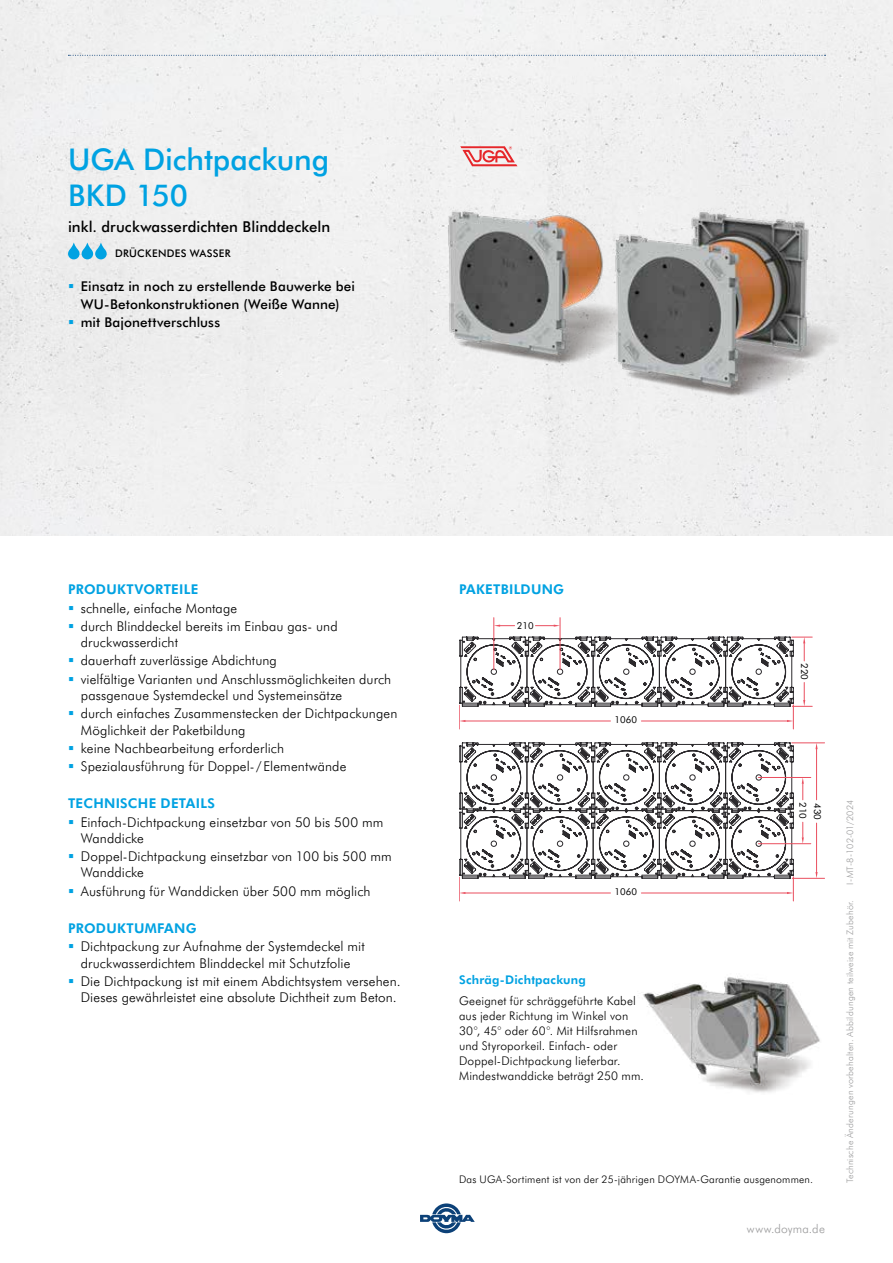
<style>
.page{position:relative;width:893px;height:1263px;background:#fff}
.page>*{position:absolute;margin:0;border:0;box-sizing:border-box;transform-origin:0 0}
.t1{font:500 30px/36px "Futura BT";letter-spacing:-.005em;color:#00a2e2}
.t2{font:500 15px "Futura BT";letter-spacing:.005em;color:#000}
.t3{font:300 13.5px/18.3px "Futura BT";letter-spacing:.005em;color:#000}
.t4{font:500 13.5px/18px "Futura BT";letter-spacing:.01em;color:#000}
.t5{font:700 13.5px "Futura BT";letter-spacing:.02em;color:#00a2e2}
.t6{font:300 12px/15px "Futura BT";letter-spacing:.01em;color:#000}
.t7{font:700 12px "Futura BT";letter-spacing:.02em;color:#00a2e2}
.t8{font:300 12px "Futura BT";letter-spacing:.015em;color:#9c9c9d}
.t9{font:300 10.5px "Futura BT";letter-spacing:.02em;color:#000}
.t10{font:500 10.5px "Futura BT";letter-spacing:.03em;color:#000}
.t11{font:9.6px "Futura BT";color:#020202}
.t12{font:300 9px "Futura BT";letter-spacing:.02em;color:#9c9c9d}
</style>
<div class="page">
<div style="left:0;top:0;width:893px;height:535px;background:#f0f0f0"></div>
<svg style="left:420px;top:1203px;width:55px;height:30px"></svg>
<svg style="left:68px;top:55px;width:758px;height:1px"></svg>
<svg style="left:68px;top:242px;width:39px;height:17px"></svg>
<img style="left:388px;top:146px;width:274px;height:274px">
<hr style="left:494px;top:618px;width:1px;height:52px;background:#ea4f5f">
<hr style="left:560px;top:618px;width:1px;height:52px;background:#ea4f5f">
<svg style="left:494px;top:625px;width:21px;height:2px"></svg>
<svg style="left:535px;top:625px;width:25px;height:2px"></svg>
<hr style="left:792px;top:743px;width:32px;height:1px;background:#ea4f5f">
<hr style="left:792px;top:878px;width:32px;height:1px;background:#ea4f5f">
<svg style="left:459px;top:637px;width:359px;height:264px"></svg>
<img style="left:643px;top:976px;width:177px;height:117px">
<img style="left:581px;top:156px;width:273px;height:285px">
<svg style="left:69px;top:284px;width:4px;height:4px"></svg>
<svg style="left:69px;top:320px;width:4px;height:4px"></svg>
<h1 class="t1" style="left:68px;top:139px;width:263px">UGA Dichtpackung<br>BKD 150</h1>
<p class="t2" style="left:68px;top:216px;width:264px">inkl. druckwasserdichten Blinddeckeln</p>
<p class="t10" style="left:115px;top:246px;width:117px">DRÜCKENDES WASSER</p>
<p class="t4" style="left:81px;top:277px;width:276px">Einsatz in noch zu erstellende Bauwerke bei<br>WU-Betonkonstruktionen (Weiße Wanne) mit Bajonettverschluss</p>
<p class="t5" style="left:68px;top:580px;width:132px">PRODUKTVORTEILE</p>
<p class="t3" style="left:81px;top:598px;width:258px">schnelle, einfache Montage<br>durch Blinddeckel bereits im Einbau gas- und</p>
<p class="t3" style="left:81px;top:633px;width:312px">druckwasserdicht<br>dauerhaft zuverlässige Abdichtung<br>vielfältige Varianten und Anschlussmöglichkeiten durch</p>
<p class="t3" style="left:81px;top:686px;width:318px">passgenaue Systemdeckel und Systemeinsätze<br>durch einfaches Zusammenstecken der Dichtpackungen</p>
<p class="t3" style="left:81px;top:720px;width:267px">Möglichkeit der Paketbildung<br>keine Nachbearbeitung erforderlich<br>Spezialausführung für Doppel- /Elementwände</p>
<p class="t5" style="left:68px;top:794px;width:149px">TECHNISCHE DETAILS</p>
<p class="t3" style="left:81px;top:813px;width:304px;line-height:16.2px">Einfach-Dichtpackung einsetzbar von 50 bis 500 mm<br>Wanddicke</p>
<p class="t3" style="left:81px;top:848px;width:312px;line-height:16.2px">Doppel-Dichtpackung einsetzbar von 100 bis 500 mm<br>Wanddicke</p>
<p class="t3" style="left:81px;top:881px;width:291px">Ausführung für Wanddicken über 500 mm möglich</p>
<p class="t5" style="left:68px;top:919px;width:130px">PRODUKTUMFANG</p>
<p class="t3" style="left:81px;top:938px;width:285px;line-height:16.2px">Dichtpackung zur Aufnahme der Systemdeckel mit druckwasserdichtem Blinddeckel mit Schutzfolie</p>
<p class="t3" style="left:81px;top:972px;width:321px;line-height:16.2px">Die Dichtpackung ist mit einem Abdichtsystem versehen.<br>Dieses gewährleistet eine absolute Dichtheit zum Beton.</p>
<p class="t5" style="left:459px;top:580px;width:107px">PAKETBILDUNG</p>
<p class="t11" style="left:517px;top:618px;width:18px">210</p>
<p class="t11" style="left:615px;top:713px;width:24px">1060</p>
<p class="t11" style="left:811px;top:663px;width:18px;rotate:90deg">220</p>
<p class="t11" style="left:615px;top:885px;width:24px">1060</p>
<p class="t7" style="left:459px;top:971px;width:128px">Schräg-Dichtpackung</p>
<p class="t6" style="left:459px;top:993px;width:186px">Geeignet für schräggeführte Kabel aus jeder Richtung im Winkel von 30°, 45° oder 60°. Mit Hilfsrahmen und Styroporkeil. Einfach- oder Doppel-Dichtpackung lieferbar.<br>Mindestwanddicke beträgt 250 mm.</p>
<p class="t11" style="left:809px;top:802px;width:18px;rotate:90deg">210</p>
<p class="t11" style="left:824px;top:803px;width:18px;rotate:90deg">430</p>
<p class="t9" style="left:459px;top:1172px;width:356px">Das UGA-Sortiment ist von der 25-jährigen DOYMA-Garantie ausgenommen.</p>
<p class="t8" style="left:747px;top:1221px;width:79px">www.doyma.de</p>
<p class="t12" style="left:844px;top:884px;width:86px;rotate:-90deg">I-MT-8-102-01/2024</p>
<p class="t12" style="left:844px;top:1183px;width:285px;rotate:-90deg">Technische Änderungen vorbehalten. Abbildungen teilweise mit Zubehör.</p>
</div>
